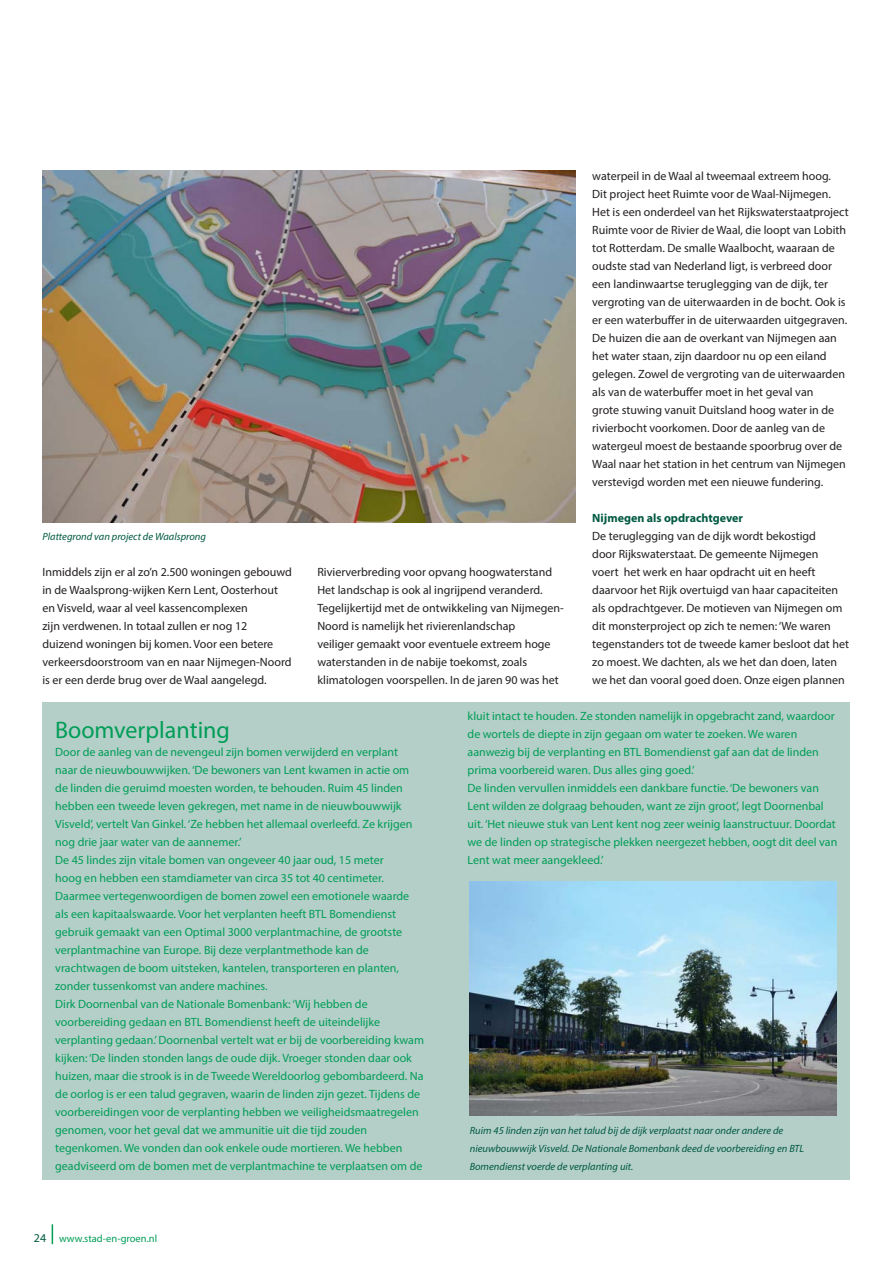
<style>
.page{position:relative;width:893px;height:1263px;background:#fff}
.page>*{position:absolute;margin:0;border:0;box-sizing:border-box;transform-origin:0 0}
.t1{font:24px "Myriad Pro";color:#009d57}
.t2{font:12px/18px "Myriad Pro";color:#009d57}
.t3{font:12px/18px "Myriad Pro";color:#231f20}
.t4{font:700 12px "Myriad Pro";color:#005941}
.t5{font:italic 10.5px/18px "Myriad Pro";color:#005941}
.t6{font:10.5px "Myriad Pro";color:#009d57}
.s1{font-size:12px;color:#005941}
</style>
<div class="page">
<svg style="left:52px;top:1224px;width:1px;height:20px"></svg>
<div style="left:42px;top:702px;width:808px;height:478px;background:#b4cfc8"></div>
<img style="left:42px;top:170px;width:533px;height:352px">
<img style="left:470px;top:882px;width:366px;height:234px">
<p class="t5" style="left:42px;top:528px;width:165px">Plattegrond van project de Waalsprong</p>
<p class="t3" style="left:42px;top:564px;width:251px">Inmiddels zijn er al zo’n 2.500 woningen gebouwd in de Waalsprong-wijken Kern Lent, Oosterhout en Visveld, waar al veel kassencomplexen<br>zijn verdwenen. In totaal zullen er nog 12<br>duizend woningen bij komen. Voor een betere verkeersdoorstroom van en naar Nijmegen-Noord is er een derde brug over de Waal aangelegd.</p>
<p class="t3" style="left:317px;top:564px;width:248px">Rivierverbreding voor opvang hoogwaterstand Het landschap is ook al ingrijpend veranderd.<br>Tegelijkertijd met de ontwikkeling van Nijmegen-Noord is namelijk het rivierenlandschap<br>veiliger gemaakt voor eventuele extreem hoge waterstanden in de nabije toekomst, zoals klimatologen voorspellen. In de jaren 90 was het</p>
<p class="t3" style="left:592px;top:168px;width:258px">waterpeil in de Waal al tweemaal extreem hoog.<br>Dit project heet Ruimte voor de Waal-Nijmegen.<br>Het is een onderdeel van het Rijkswaterstaatproject Ruimte voor de Rivier de Waal, die loopt van Lobith tot Rotterdam. De smalle Waalbocht, waaraan de oudste stad van Nederland ligt, is verbreed door een landinwaartse teruglegging van de dijk, ter vergroting van de uiterwaarden in de bocht. Ook is er een waterbuffer in de uiterwaarden uitgegraven.<br>De huizen die aan de overkant van Nijmegen aan het water staan, zijn daardoor nu op een eiland gelegen. Zowel de vergroting van de uiterwaarden als van de waterbuffer moet in het geval van<br>grote stuwing vanuit Duitsland hoog water in de rivierbocht voorkomen. Door de aanleg van de watergeul moest de bestaande spoorbrug over de Waal naar het station in het centrum van Nijmegen verstevigd worden met een nieuwe fundering.</p>
<p class="t4" style="left:592px;top:513px;width:152px">Nijmegen als opdrachtgever</p>
<p class="t3" style="left:592px;top:528px;width:258px">De teruglegging van de dijk wordt bekostigd<br>door Rijkswaterstaat. De gemeente Nijmegen<br>voert het werk en haar opdracht uit en heeft daarvoor het Rijk overtuigd van haar capaciteiten als opdrachtgever. De motieven van Nijmegen om dit monsterproject op zich te nemen: ‘We waren tegenstanders tot de tweede kamer besloot dat het zo moest. We dachten, als we het dan doen, laten we het dan vooral goed doen. Onze eigen plannen</p>
<h1 class="t1" style="left:55px;top:721px;width:176px">Boomverplanting</h1>
<p class="t2" style="left:55px;top:744px;width:370px">Door de aanleg van de nevengeul zijn bomen verwijderd en verplant<br>naar de nieuwbouwwijken. ‘De bewoners van Lent kwamen in actie om de linden die geruimd moesten worden, te behouden. Ruim 45 linden hebben een tweede leven gekregen, met name in de nieuwbouwwijk Visveld’, vertelt Van Ginkel. ‘Ze hebben het allemaal overleefd. Ze krijgen nog drie jaar water van de aannemer.’<br>De 45 lindes zijn vitale bomen van ongeveer 40 jaar oud, 15 meter<br>hoog en hebben een stamdiameter van circa 35 tot 40 centimeter.<br>Daarmee vertegenwoordigen de bomen zowel een emotionele waarde als een kapitaalswaarde. Voor het verplanten heeft BTL Bomendienst gebruik gemaakt van een Optimal 3000 verplantmachine, de grootste verplantmachine van Europe. Bij deze verplantmethode kan de vrachtwagen de boom uitsteken, kantelen, transporteren en planten, zonder tussenkomst van andere machines.<br>Dirk Doornenbal van de Nationale Bomenbank: ‘Wij hebben de voorbereiding gedaan en BTL Bomendienst heeft de uiteindelijke verplanting gedaan.’ Doornenbal vertelt wat er bij de voorbereiding kwam kijken: ‘De linden stonden langs de oude dijk. Vroeger stonden daar ook huizen, maar die strook is in de Tweede Wereldoorlog gebombardeerd. Na de oorlog is er een talud gegraven, waarin de linden zijn gezet. Tijdens de voorbereidingen voor de verplanting hebben we veiligheidsmaatregelen genomen, voor het geval dat we ammunitie uit die tijd zouden tegenkomen. We vonden dan ook enkele oude mortieren. We hebben geadviseerd om de bomen met de verplantmachine te verplaatsen om de</p>
<p class="t6" style="left:34px;top:1234px;width:125px"><span class="s1">24</span> www.stad-en-groen.nl</p>
<p class="t2" style="left:468px;top:708px;width:371px">kluit intact te houden. Ze stonden namelijk in opgebracht zand, waardoor de wortels de diepte in zijn gegaan om water te zoeken. We waren aanwezig bij de verplanting en BTL Bomendienst gaf aan dat de linden prima voorbereid waren. Dus alles ging goed.’<br>De linden vervullen inmiddels een dankbare functie. ‘De bewoners van Lent wilden ze dolgraag behouden, want ze zijn groot’, legt Doornenbal uit. ‘Het nieuwe stuk van Lent kent nog zeer weinig laanstructuur. Doordat we de linden op strategische plekken neergezet hebben, oogt dit deel van Lent wat meer aangekleed.’</p>
<p class="t5" style="left:470px;top:1122px;width:336px">Ruim 45 linden zijn van het talud bij de dijk verplaatst naar onder andere de nieuwbouwwijk Visveld. De Nationale Bomenbank deed de voorbereiding en BTL<br>Bomendienst voerde de verplanting uit.</p>
</div>
